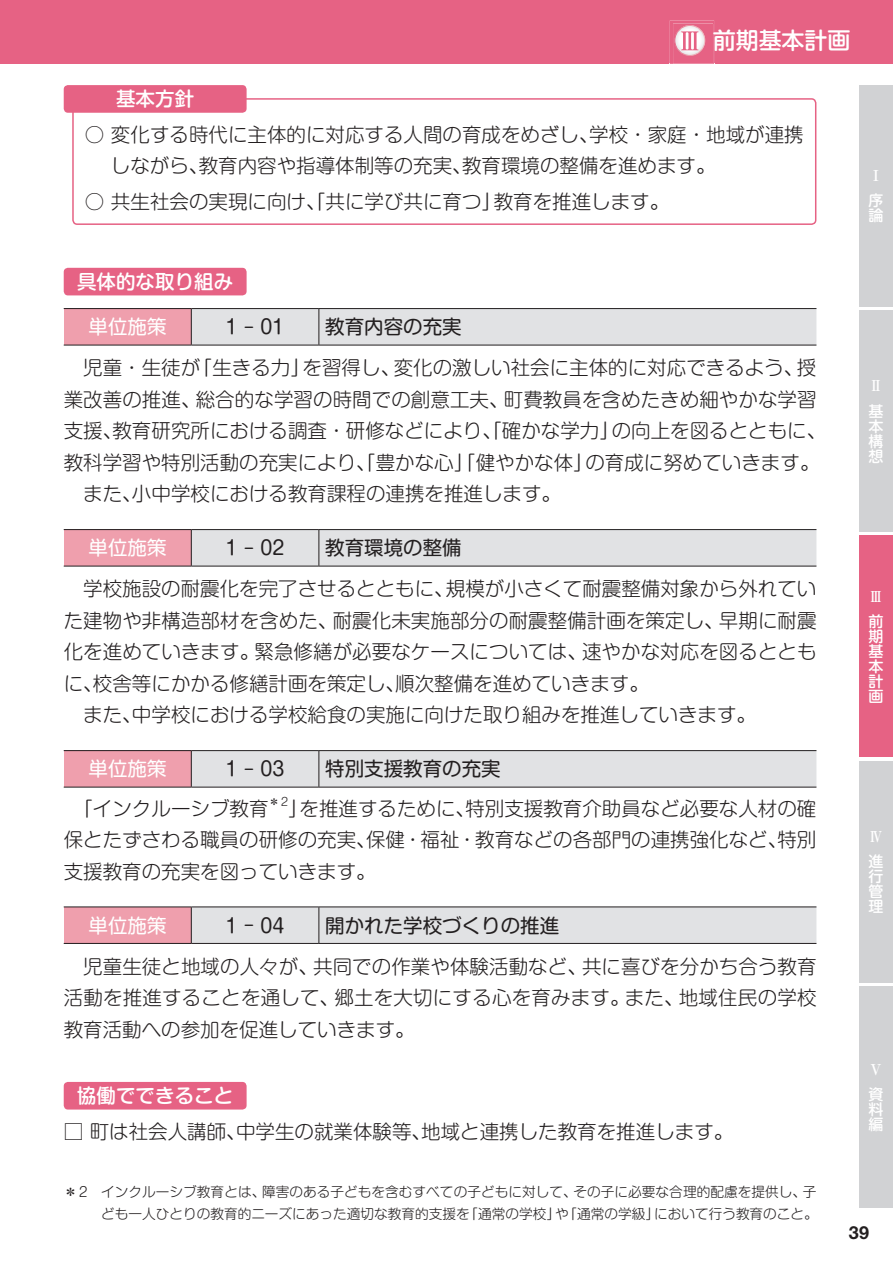
<style>
.page{position:relative;width:893px;height:1263px;background:#fff}
.page>*{position:absolute;margin:0;border:0;box-sizing:border-box;transform-origin:0 0}
.t1{font:22.95px "Shin M Go Pr 6 N Medium 90 msp RKSJ H";color:#fff}
.t2{font:19.5px/31.5px "Shin M Go Pr 6 N Light 90 msp RKSJ H";color:#231f20}
.t3{font:19.5px "Shin M Go Pr 6 N Regular 90 msp RKSJ H";color:#231f20}
.t4{font:19.5px "Shin M Go Pr 6 N Medium 90 msp RKSJ H";color:#fff}
.t5{font:19.5px "Shin M Go Pr 6 N Regular 90 msp RKSJ H";color:#fff}
.t6{font:700 18px "Helvetica Neue LT Std";color:#231f20}
.t7{font:15px/15px "Shin M Go Pr 6 N Medium 90 msp RKSJ H";color:#fff;text-align:justify}
.t8{font:15px "Ryumin Pr 6 N Bold 90 msp RKSJ H";color:#fff}
.t9{font:13.65px/22px "Shin M Go Pr 6 N Light 90 msp RKSJ H";letter-spacing:.005em;color:#231f20;text-align:right}
.t10{font:11.4px "Shin M Go Pr 6 N Light 90 msp RKSJ H";color:#231f20}
.s1{font-family:"Ryumin Pr 6 N Bold 90 msp RKSJ H";font-size:25.95px;color:#e66284}
</style>
<div class="page">
<div style="left:0;top:0;width:893px;height:64px;background:#e66284"></div>
<img style="left:670px;top:20px;width:44px;height:44px">
<img style="left:673px;top:24px;width:40px;height:40px">
<img style="left:675px;top:25px;width:30px;height:31px">
<img style="left:681px;top:31px;width:17px;height:19px">
<div style="left:674px;top:25px;width:31px;height:31px;border:1px solid #fff;border-radius:50%"></div>
<div style="left:859px;top:987px;width:34px;height:221px;background:#d1d2d4"></div>
<div style="left:859px;top:761px;width:34px;height:221px;background:#d1d2d4"></div>
<div style="left:859px;top:536px;width:34px;height:221px;background:#e66284"></div>
<div style="left:859px;top:310px;width:34px;height:222px;background:#d1d2d4"></div>
<div style="left:859px;top:85px;width:34px;height:221px;background:#d1d2d4"></div>
<div style="left:72px;top:98px;width:744px;height:127px;border:2px solid #e66284;border-radius:4px"></div>
<div style="left:64px;top:85px;width:183px;height:28px;background:#e66284;border-radius:4px"></div>
<div style="left:64px;top:268px;width:183px;height:27px;background:#e66284;border-radius:4px"></div>
<div style="left:64px;top:1082px;width:183px;height:28px;background:#e66284;border-radius:4px"></div>
<div style="left:64px;top:309px;width:127px;height:36px;background:#ef9fad"></div>
<div style="left:192px;top:309px;width:624px;height:36px;background:#e1e2e4"></div>
<hr style="left:319px;top:308px;width:497px;height:1px;background:#231f20">
<hr style="left:64px;top:345px;width:127px;height:1px;background:#231f20">
<hr style="left:64px;top:308px;width:127px;height:1px;background:#231f20">
<hr style="left:191px;top:309px;width:1px;height:36px;background:#231f20">
<hr style="left:319px;top:309px;width:1px;height:36px;background:#231f20">
<hr style="left:191px;top:345px;width:128px;height:1px;background:#231f20">
<hr style="left:191px;top:308px;width:128px;height:1px;background:#231f20">
<hr style="left:319px;top:345px;width:497px;height:1px;background:#231f20">
<div style="left:64px;top:530px;width:127px;height:36px;background:#ef9fad"></div>
<div style="left:192px;top:530px;width:624px;height:36px;background:#e1e2e4"></div>
<hr style="left:319px;top:529px;width:497px;height:1px;background:#231f20">
<hr style="left:64px;top:566px;width:127px;height:1px;background:#231f20">
<hr style="left:64px;top:529px;width:127px;height:1px;background:#231f20">
<hr style="left:191px;top:530px;width:1px;height:36px;background:#231f20">
<hr style="left:319px;top:530px;width:1px;height:36px;background:#231f20">
<hr style="left:191px;top:566px;width:128px;height:1px;background:#231f20">
<hr style="left:191px;top:529px;width:128px;height:1px;background:#231f20">
<hr style="left:319px;top:566px;width:497px;height:1px;background:#231f20">
<div style="left:64px;top:751px;width:127px;height:36px;background:#ef9fad"></div>
<div style="left:192px;top:751px;width:624px;height:36px;background:#e1e2e4"></div>
<hr style="left:319px;top:750px;width:497px;height:1px;background:#231f20">
<hr style="left:64px;top:787px;width:127px;height:1px;background:#231f20">
<hr style="left:64px;top:750px;width:127px;height:1px;background:#231f20">
<hr style="left:191px;top:751px;width:1px;height:36px;background:#231f20">
<hr style="left:319px;top:751px;width:1px;height:36px;background:#231f20">
<hr style="left:191px;top:787px;width:128px;height:1px;background:#231f20">
<hr style="left:191px;top:750px;width:128px;height:1px;background:#231f20">
<hr style="left:319px;top:787px;width:497px;height:1px;background:#231f20">
<div style="left:64px;top:907px;width:127px;height:36px;background:#ef9fad"></div>
<div style="left:192px;top:908px;width:624px;height:35px;background:#e1e2e4"></div>
<hr style="left:319px;top:907px;width:497px;height:1px;background:#231f20">
<hr style="left:64px;top:943px;width:127px;height:1px;background:#231f20">
<hr style="left:64px;top:907px;width:127px;height:1px;background:#231f20">
<hr style="left:191px;top:907px;width:1px;height:36px;background:#231f20">
<hr style="left:319px;top:907px;width:1px;height:36px;background:#231f20">
<hr style="left:191px;top:943px;width:128px;height:1px;background:#231f20">
<hr style="left:191px;top:907px;width:128px;height:1px;background:#231f20">
<hr style="left:319px;top:943px;width:497px;height:1px;background:#231f20">
<p class="t4" style="left:116px;top:92px;width:79px">基本方針</p>
<p class="t1" style="left:677px;top:32px;width:175px"><span class="s1">Ⅲ</span> 前期基本計画</p>
<p class="t2" style="left:111px;top:121px;width:694px;text-indent:-26px">○ 変化する時代に主体的に対応する人間の育成をめざし、学校・家庭・地域が連携しながら、教育内容や指導体制等の充実、教育環境の整備を進めます。</p>
<p class="t2" style="left:85px;top:189px;width:586px">○ 共生社会の実現に向け、「共に学び共に育つ」教育を推進します。</p>
<p class="t8" style="left:868px;top:170px;width:12px">Ⅰ</p>
<p class="t7" style="left:868px;top:195px;width:16px">序論</p>
<p class="t4" style="left:77px;top:274px;width:157px">具体的な取り組み</p>
<p class="t5" style="left:89px;top:320px;width:80px">単位施策</p>
<p class="t3" style="left:226px;top:320px;width:60px">1 ‒ 01</p>
<p class="t3" style="left:325px;top:320px;width:138px">教育内容の充実</p>
<p class="t2" style="left:64px;top:355px;width:764px">　児童・生徒が「生きる力」を習得し、変化の激しい社会に主体的に対応できるよう、授業改善の推進、総合的な学習の時間での創意工夫、町費教員を含めたきめ細やかな学習支援、教育研究所における調査・研修などにより、「確かな学力」の向上を図るとともに、教科学習や特別活動の充実により、「豊かな心」「健やかな体」の育成に努めていきます。　また、小中学校における教育課程の連携を推進します。</p>
<p class="t5" style="left:89px;top:541px;width:80px">単位施策</p>
<p class="t3" style="left:226px;top:541px;width:60px">1 ‒ 02</p>
<p class="t3" style="left:325px;top:541px;width:138px">教育環境の整備</p>
<p class="t2" style="left:64px;top:576px;width:754px">　学校施設の耐震化を完了させるとともに、規模が小さくて耐震整備対象から外れていた建物や非構造部材を含めた、耐震化未実施部分の耐震整備計画を策定し、早期に耐震化を進めていきます。緊急修繕が必要なケースについては、速やかな対応を図るとともに、校舎等にかかる修繕計画を策定し、順次整備を進めていきます。<br>　また、中学校における学校給食の実施に向けた取り組みを推進していきます。</p>
<p class="t5" style="left:89px;top:762px;width:80px">単位施策</p>
<p class="t3" style="left:226px;top:762px;width:60px">1 ‒ 03</p>
<p class="t3" style="left:325px;top:762px;width:177px">特別支援教育の充実</p>
<p class="t2" style="left:73px;top:795px;width:196px">「インクルーシブ教育</p>
<p class="t10" style="left:268px;top:798px;width:21px">＊2</p>
<p class="t2" style="left:64px;top:795px;width:754px;text-align:justify;text-indent:224px">」を推進するために、特別支援教育介助員など必要な人材の確保とたずさわる職員の研修の充実、保健・福祉・教育などの各部門の連携強化など、特別支援教育の充実を図っていきます。</p>
<p class="t5" style="left:89px;top:918px;width:80px">単位施策</p>
<p class="t3" style="left:226px;top:918px;width:60px">1 ‒ 04</p>
<p class="t3" style="left:325px;top:918px;width:235px">開かれた学校づくりの推進</p>
<p class="t2" style="left:64px;top:953px;width:754px;text-align:justify">　児童生徒と地域の人々が、共同での作業や体験活動など、共に喜びを分かち合う教育活動を推進することを通して、郷土を大切にする心を育みます。また、地域住民の学校教育活動への参加を促進していきます。</p>
<p class="t4" style="left:77px;top:1088px;width:157px">協働でできること</p>
<p class="t2" style="left:64px;top:1119px;width:671px">□ 町は社会人講師、中学生の就業体験等、地域と連携した教育を推進します。</p>
<p class="t9" style="left:64px;top:1182px;width:756px">＊2　インクルーシブ教育とは、障害のある子どもを含むすべての子どもに対して、その子に必要な合理的配慮を提供し、子ども一人ひとりの教育的ニーズにあった適切な教育的支援を「通常の学校」や「通常の学級」において行う教育のこと。</p>
<p class="t8" style="left:868px;top:380px;width:13px">Ⅱ</p>
<p class="t7" style="left:868px;top:406px;width:16px">基本構想</p>
<p class="t8" style="left:868px;top:591px;width:14px">Ⅲ</p>
<p class="t7" style="left:868px;top:616px;width:16px">前期基本計画</p>
<p class="t8" style="left:868px;top:831px;width:15px">Ⅳ</p>
<p class="t7" style="left:868px;top:856px;width:16px">進行管理</p>
<p class="t8" style="left:868px;top:1064px;width:14px">Ⅴ</p>
<p class="t7" style="left:868px;top:1089px;width:16px">資料編</p>
<p class="t6" style="left:849px;top:1222px;width:22px">39</p>
</div>
